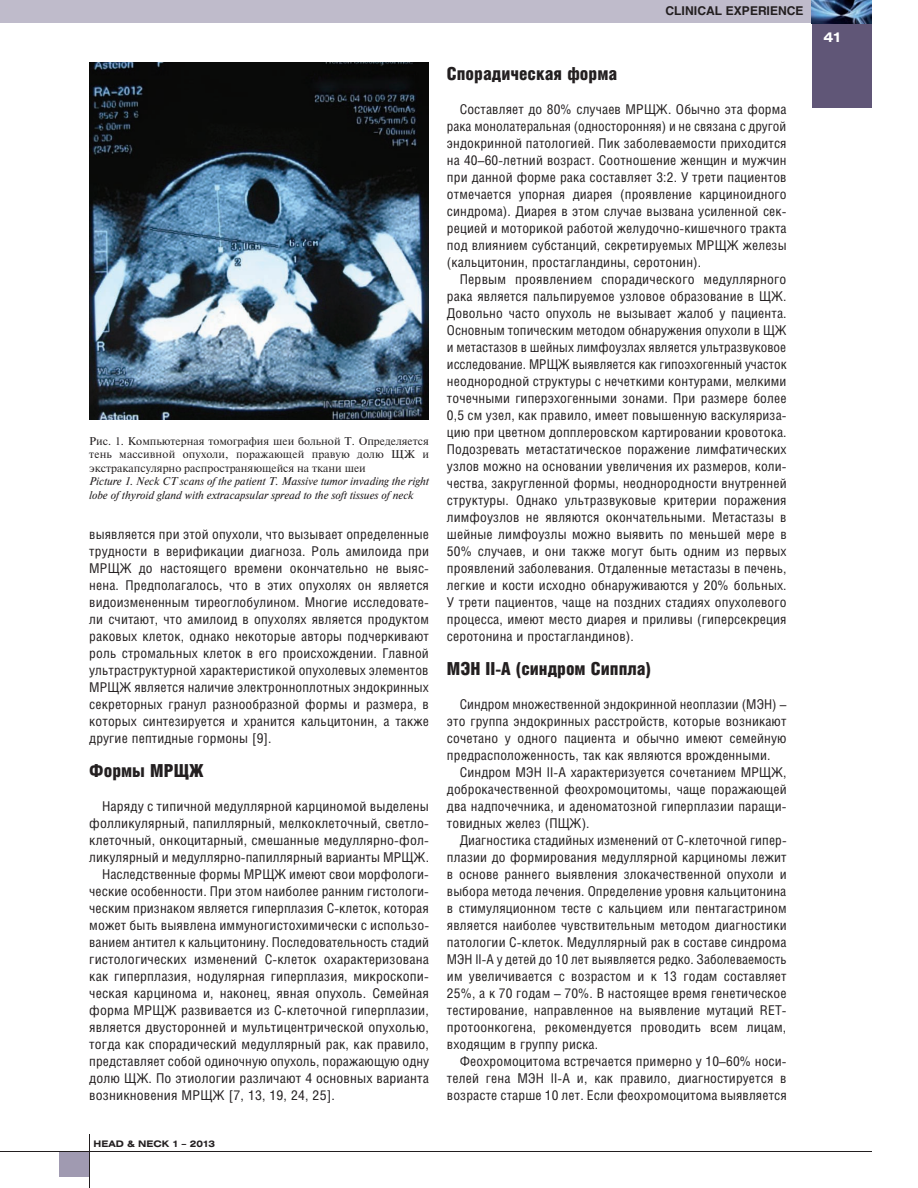
<style>
.page{position:relative;width:918px;height:1188px;background:#fff}
.page>*{position:absolute;margin:0;border:0;box-sizing:border-box;transform-origin:0 0}
.t1{font:18px "Helios Cond Black C";color:#231f20}
.t2{font:13.5px/17px "Helios Cond C";letter-spacing:.01em;color:#231f20;text-align:justify;scale:1.04 1}
.t3{font:13.5px/17px "Helios Cond C";letter-spacing:.01em;color:#231f20;text-align:justify;scale:1.05 1}
.t4{font:13.5px/17px "Helios Cond C";letter-spacing:.01em;color:#231f20;text-align:justify}
.t5{font:13.5px "Helios Cond C";letter-spacing:.01em;color:#231f20;scale:1.06 1}
.t6{font:700 13.5px "Helios Ext C";color:#fff}
.t7{font:700 12px "Helios C";color:#231f20}
.t8{font:11.25px/13.5px "Newton";color:#231f20;text-align:justify}
.t9{font:italic 11.25px/13.5px "Newton";color:#231f20}
.t10{font:700 9px "Helios Ext C";color:#231f20}
</style>
<div class="page">
<div style="left:60px;top:1151px;width:29px;height:26px;background:#a09ab1"></div>
<div style="left:812px;top:23px;width:60px;height:85px;background:#605677"></div>
<div style="left:0;top:0;width:812px;height:23px;background:#bfbbcb"></div>
<hr style="left:0;top:1151px;width:872px;height:1px;background:#231f20">
<hr style="left:89px;top:1134px;width:1px;height:54px;background:#231f20">
<img style="left:812px;top:0;width:60px;height:23px">
<img style="left:89px;top:63px;width:340px;height:357px">
<p class="t7" style="left:666px;top:6px;width:140px">CLINICAL EXPERIENCE</p>
<p class="t8" style="left:89px;top:435px;width:341px">Рис. 1. Компьютерная томография шеи больной Т. Определяется тень массивной опухоли, поражающей правую долю ЩЖ и экстракапсулярно распространяющейся на ткани шеи</p>
<p class="t9" style="left:89px;top:475px;width:341px">Picture 1. Neck CT scans of the patient T. Massive tumor invading the right lobe of thyroid gland with extracapsular spread to the soft tissues of neck</p>
<p class="t2" style="left:89px;top:527px;width:328px">выявляется при этой опухоли, что вызывает определенные трудности в верификации диагноза. Роль амилоида при МРЩЖ до настоящего времени окончательно не выяс&shy;нена. Предполагалось, что в этих опухолях он является видоизмененным тиреоглобулином. Многие исследовате&shy;ли считают, что амилоид в опухолях является продуктом раковых клеток, однако некоторые авторы подчеркивают роль стромальных клеток в его происхождении. Главной ультраструктурной характеристикой опухолевых элементов МРЩЖ является наличие электронноплотных эндокринных секреторных гранул разнообразной формы и размера, в которых синтезируется и хранится кальцитонин, а также другие пептидные гормоны [9].</p>
<h1 class="t1" style="left:89px;top:764px;width:116px">Формы МРЩЖ</h1>
<p class="t5" style="left:102px;top:801px;width:310px">Наряду с типичной медуллярной карциномой выделены</p>
<p class="t5" style="left:89px;top:818px;width:322px">фолликулярный, папиллярный, мелкоклеточный, светло-</p>
<p class="t5" style="left:89px;top:835px;width:322px">клеточный, онкоцитарный, смешанные медуллярно-фол-</p>
<p class="t3" style="left:89px;top:850px;width:325px">ликулярный и медуллярно-папиллярный варианты МРЩЖ.</p>
<p class="t2" style="left:102px;top:867px;width:316px">Наследственные формы МРЩЖ имеют свои морфологи-</p>
<p class="t3" style="left:89px;top:884px;width:325px">ческие особенности. При этом наиболее ранним гистологи-</p>
<p class="t3" style="left:89px;top:901px;width:325px">ческим признаком является гиперплазия С-клеток, которая</p>
<p class="t5" style="left:89px;top:920px;width:322px">может быть выявлена иммуногистохимически с использо-</p>
<p class="t4" style="left:89px;top:935px;width:341px">ванием антител к кальцитонину. Последовательность стадий</p>
<p class="t5" style="left:89px;top:955px;width:322px">гистологических изменений С-клеток охарактеризована</p>
<p class="t5" style="left:89px;top:972px;width:322px">как гиперплазия, нодулярная гиперплазия, микроскопи-</p>
<p class="t5" style="left:89px;top:989px;width:322px">ческая карцинома и, наконец, явная опухоль. Семейная</p>
<p class="t5" style="left:89px;top:1006px;width:322px">форма МРЩЖ развивается из С-клеточной гиперплазии,</p>
<p class="t5" style="left:89px;top:1023px;width:322px">является двусторонней и мультицентрической опухолью,</p>
<p class="t5" style="left:89px;top:1040px;width:322px">тогда как спорадический медуллярный рак, как правило,</p>
<p class="t2" style="left:89px;top:1054px;width:328px">представляет собой одиночную опухоль, поражающую одну</p>
<p class="t5" style="left:89px;top:1074px;width:322px">долю ЩЖ. По этиологии различают 4 основных варианта</p>
<p class="t5" style="left:89px;top:1091px;width:233px">возникновения МРЩЖ [7, 13, 19, 24, 25].</p>
<p class="t10" style="left:94px;top:1140px;width:123px">HEAD &amp; NECK 1 – 2013</p>
<h1 class="t1" style="left:447px;top:67px;width:172px">Спорадическая форма</h1>
<p class="t2" style="left:447px;top:102px;width:328px;text-indent:13px">Составляет до 80% случаев МРЩЖ. Обычно эта форма рака монолатеральная (односторонняя) и не связана с другой эндокринной патологией. Пик заболеваемости приходится на 40–60-летний возраст. Соотношение женщин и мужчин при данной форме рака составляет 3:2. У трети пациентов отмечается упорная диарея (проявление карциноидного синдрома). Диарея в этом случае вызвана усиленной сек&shy;рецией и моторикой работой желудочно-кишечного тракта под влиянием субстанций, секретируемых МРЩЖ железы (кальцитонин, простагландины, серотонин).</p>
<p class="t3" style="left:447px;top:272px;width:325px;text-indent:13px">Первым проявлением спорадического медуллярного рака является пальпируемое узловое образование в ЩЖ.<br>Довольно часто опухоль не вызывает жалоб у пациента.<br>Основным топическим методом обнаружения опухоли в ЩЖ и метастазов в шейных лимфоузлах является ультразвуковое исследование. МРЩЖ выявляется как гипоэхогенный участок неоднородной структуры с нечеткими контурами, мелкими точечными гиперэхогенными зонами. При размере более 0,5 см узел, как правило, имеет повышенную васкуляриза&shy;цию при цветном допплеровском картировании кровотока.<br>Подозревать метастатическое поражение лимфатических узлов можно на основании увеличения их размеров, коли&shy;чества, закругленной формы, неоднородности внутренней структуры. Однако ультразвуковые критерии поражения лимфоузлов не являются окончательными. Метастазы в шейные лимфоузлы можно выявить по меньшей мере в 50% случаев, и они также могут быть одним из первых проявлений заболевания. Отдаленные метастазы в печень, легкие и кости исходно обнаруживаются у 20% больных.<br>У трети пациентов, чаще на поздних стадиях опухолевого процесса, имеют место диарея и приливы (гиперсекреция серотонина и простагландинов).</p>
<h1 class="t1" style="left:447px;top:662px;width:206px">МЭН II-A (синдром Сиппла)</h1>
<p class="t4" style="left:447px;top:697px;width:341px;text-indent:13px">Синдром множественной эндокринной неоплазии (МЭН) – это группа эндокринных расстройств, которые возникают сочетано у одного пациента и обычно имеют семейную предрасположенность, так как являются врожденными.</p>
<p class="t2" style="left:447px;top:765px;width:328px;text-indent:13px">Синдром МЭН II-A характеризуется сочетанием МРЩЖ, доброкачественной феохромоцитомы, чаще поражающей два надпочечника, и аденоматозной гиперплазии паращи&shy;товидных желез (ПЩЖ).</p>
<p class="t4" style="left:447px;top:833px;width:341px;text-indent:13px">Диагностика стадийных изменений от С-клеточной гипер&shy;плазии до формирования медуллярной карциномы лежит в основе раннего выявления злокачественной опухоли и выбора метода лечения. Определение уровня кальцитонина в стимуляционном тесте с кальцием или пентагастрином является наиболее чувствительным методом диагностики патологии С-клеток. Медуллярный рак в составе синдрома МЭН II-A у детей до 10 лет выявляется редко. Заболеваемость им увеличивается с возрастом и к 13 годам составляет 25%, а к 70 годам – 70%. В настоящее время генетическое тестирование, направленное на выявление мутаций RET&shy;протоонкогена, рекомендуется проводить всем лицам, входящим в группу риска.</p>
<p class="t2" style="left:447px;top:1054px;width:328px;text-indent:13px">Феохромоцитома встречается примерно у 10–60% носи&shy;телей гена МЭН II-A и, как правило, диагностируется в возрасте старше 10 лет. Если феохромоцитома выявляется</p>
<p class="t6" style="left:823px;top:32px;width:20px">41</p>
</div>
